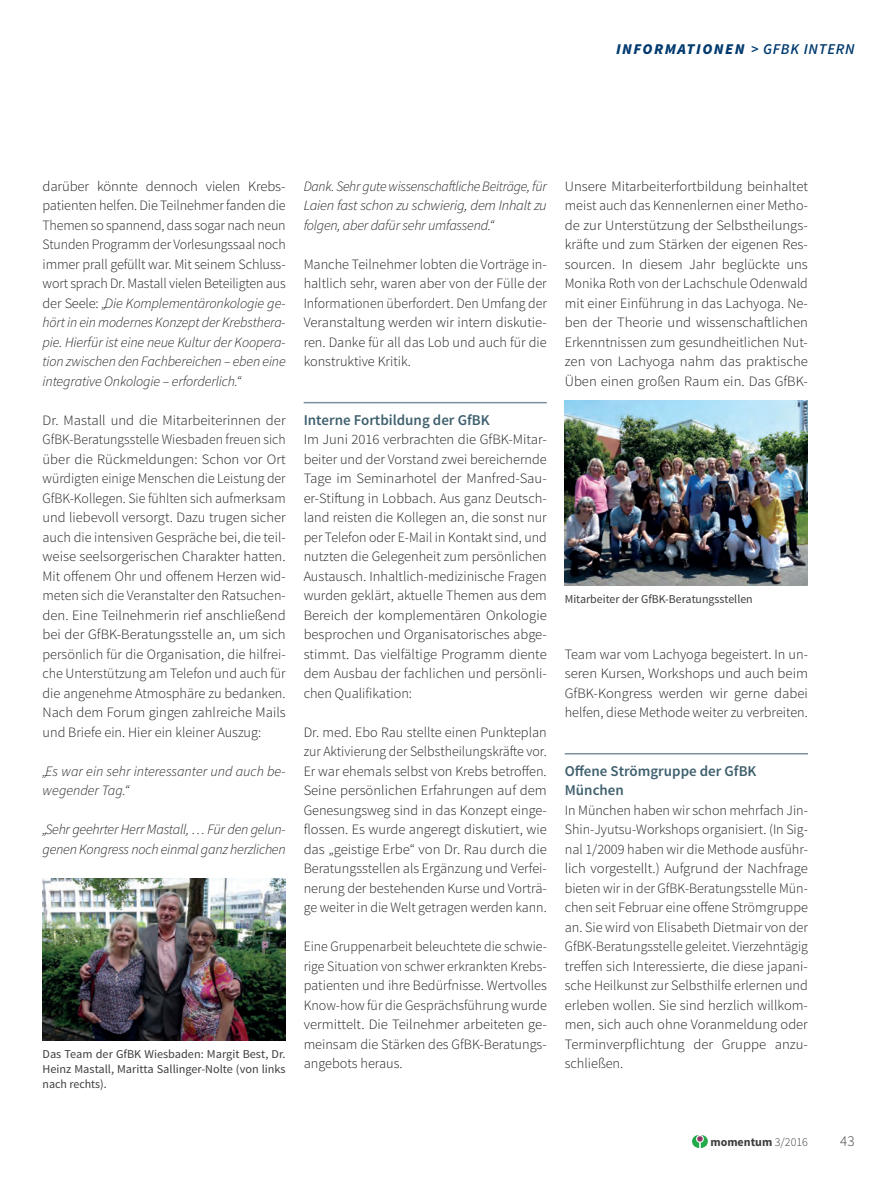
<style>
.page{position:relative;width:893px;height:1191px;background:#fff}
.page>*{position:absolute;margin:0;border:0;box-sizing:border-box;transform-origin:0 0}
.t1{font:600 15px/19.5px "Source Sans Pro";color:#3f606e}
.t2{font:italic 900 15px "Source Sans Pro";letter-spacing:.1em;color:#003a6f}
.t3{font:300 15px "Source Sans Pro";color:#3e3e3f}
.t4{font:300 14.25px/19.5px "Source Sans Pro";color:#231f20;text-align:justify}
.t5{font:italic 300 14.25px/19.5px "Source Sans Pro";letter-spacing:-.015em;color:#231f20}
.t6{font:12px/15px "Source Sans Pro";color:#3e3e3f;text-align:justify}
.t7{font:700 12px "Source Sans Pro";color:#3e3e3f}
.s1{font-weight:600}
.s2{font-style:italic}
.s3{font-weight:300}
</style>
<div class="page">
<img style="left:693px;top:1135px;width:15px;height:12px">
<hr style="left:304px;top:402px;width:243px;height:1px;background:#7f909c">
<hr style="left:565px;top:753px;width:243px;height:1px;background:#7f909c">
<img style="left:43px;top:878px;width:243px;height:162px">
<img style="left:565px;top:400px;width:243px;height:186px">
<p class="t2" style="left:616px;top:39px;width:240px">INFORMATIONEN <span class="s1">&gt; GFBK INTERN</span></p>
<p class="t4" style="left:43px;top:176px;width:245px">darüber könnte dennoch vielen Krebs&shy;patienten helfen. Die Teilnehmer fanden die Themen so spannend, dass sogar nach neun Stunden Programm der Vorlesungssaal noch immer prall gefüllt war. Mit seinem Schluss&shy;wort sprach Dr. Mastall vielen Beteiligten aus der Seele: <span class="s2">„Die Komplementäronkologie ge&shy;hört in ein modernes Konzept der Krebsthera&shy;pie. Hierfür ist eine neue Kultur der Koopera&shy;tion zwischen den Fachbereichen – eben eine integrative Onkologie – erforderlich.“</span></p>
<p class="t4" style="left:43px;top:410px;width:245px">Dr. Mastall und die Mitarbeiterinnen der GfBK-Beratungsstelle Wiesbaden freuen sich über die Rückmeldungen: Schon vor Ort würdigten einige Menschen die Leistung der GfBK-Kollegen. Sie fühlten sich aufmerksam und liebevoll versorgt. Dazu trugen sicher auch die intensiven Gespräche bei, die teil&shy;weise seelsorgerischen Charakter hatten.<br>Mit offenem Ohr und offenem Herzen wid&shy;meten sich die Veranstalter den Ratsuchen&shy;den. Eine Teilnehmerin rief anschließend bei der GfBK-Beratungsstelle an, um sich persönlich für die Organisation, die hilfrei&shy;che Unterstützung am Telefon und auch für die angenehme Atmosphäre zu bedanken.<br>Nach dem Forum gingen zahlreiche Mails und Briefe ein. Hier ein kleiner Auszug:</p>
<p class="t5" style="left:43px;top:761px;width:245px">„Es war ein sehr interessanter und auch be&shy;wegender Tag.“</p>
<p class="t5" style="left:43px;top:820px;width:245px">„Sehr geehrter Herr Mastall, … Für den gelun&shy;genen Kongress noch einmal ganz herzlichen</p>
<p class="t6" style="left:43px;top:1046px;width:245px">Das Team der GfBK Wiesbaden: Margit Best, Dr.<br>Heinz Mastall, Maritta Sallinger-Nolte (von links nach rechts).</p>
<p class="t5" style="left:304px;top:176px;width:245px;text-align:justify">Dank. Sehr gute wissenschaftliche Beiträge, für Laien fast schon zu schwierig, dem Inhalt zu folgen, aber dafür sehr umfassend.“</p>
<p class="t4" style="left:304px;top:254px;width:245px">Manche Teilnehmer lobten die Vorträge in&shy;haltlich sehr, waren aber von der Fülle der Informationen überfordert. Den Umfang der Veranstaltung werden wir intern diskutie&shy;ren. Danke für all das Lob und auch für die konstruktive Kritik.</p>
<p class="t1" style="left:304px;top:410px;width:187px">Interne Fortbildung der GfBK</p>
<p class="t4" style="left:304px;top:430px;width:245px">Im Juni 2016 verbrachten die GfBK-Mitar&shy;beiter und der Vorstand zwei bereichernde Tage im Seminarhotel der Manfred-Sau&shy;er-Stiftung in Lobbach. Aus ganz Deutsch&shy;land reisten die Kollegen an, die sonst nur per Telefon oder E-Mail in Kontakt sind, und nutzten die Gelegenheit zum persönlichen Austausch. Inhaltlich-medizinische Fragen wurden geklärt, aktuelle Themen aus dem Bereich der komplementären Onkologie besprochen und Organisatorisches abge&shy;stimmt. Das vielfältige Programm diente dem Ausbau der fachlichen und persönli&shy;chen Qualifikation:</p>
<p class="t4" style="left:304px;top:722px;width:245px">Dr. med. Ebo Rau stellte einen Punkteplan zur Aktivierung der Selbstheilungskräfte vor.<br>Er war ehemals selbst von Krebs betroffen.<br>Seine persönlichen Erfahrungen auf dem Genesungsweg sind in das Konzept einge&shy;flossen. Es wurde angeregt diskutiert, wie das „geistige Erbe“ von Dr. Rau durch die Beratungsstellen als Ergänzung und Verfei&shy;nerung der bestehenden Kurse und Vorträ&shy;ge weiter in die Welt getragen werden kann.</p>
<p class="t4" style="left:304px;top:937px;width:245px">Eine Gruppenarbeit beleuchtete die schwie&shy;rige Situation von schwer erkrankten Krebs&shy;patienten und ihre Bedürfnisse. Wertvolles Know-how für die Gesprächsführung wurde vermittelt. Die Teilnehmer arbeiteten ge&shy;meinsam die Stärken des GfBK-Beratungs&shy;angebots heraus.</p>
<p class="t4" style="left:565px;top:176px;width:245px">Unsere Mitarbeiterfortbildung beinhaltet meist auch das Kennenlernen einer Metho&shy;de zur Unterstützung der Selbstheilungs&shy;kräfte und zum Stärken der eigenen Res&shy;sourcen. In diesem Jahr beglückte uns Monika Roth von der Lachschule Odenwald mit einer Einführung in das Lachyoga. Ne&shy;ben der Theorie und wissenschaftlichen Erkenntnissen zum gesundheitlichen Nut&shy;zen von Lachyoga nahm das praktische Üben einen großen Raum ein. Das GfBK-</p>
<p class="t6" style="left:565px;top:592px;width:189px">Mitarbeiter der GfBK-Beratungsstellen</p>
<p class="t4" style="left:565px;top:644px;width:245px">Team war vom Lachyoga begeistert. In un&shy;seren Kursen, Workshops und auch beim GfBK-Kongress werden wir gerne dabei helfen, diese Methode weiter zu verbreiten.</p>
<p class="t1" style="left:565px;top:761px;width:193px">Offene Strömgruppe der GfBK<br>München</p>
<p class="t4" style="left:565px;top:800px;width:245px">In München haben wir schon mehrfach Jin-Shin-Jyutsu-Workshops organisiert. (In Sig&shy;nal 1/2009 haben wir die Methode ausführ&shy;lich vorgestellt.) Aufgrund der Nachfrage bieten wir in der GfBK-Beratungsstelle Mün&shy;chen seit Februar eine offene Strömgruppe an. Sie wird von Elisabeth Dietmair von der GfBK-Beratungsstelle geleitet. Vierzehntägig treffen sich Interessierte, die diese japani&shy;sche Heilkunst zur Selbsthilfe erlernen und erleben wollen. Sie sind herzlich willkom&shy;men, sich auch ohne Voranmeldung oder Terminverpflichtung der Gruppe anzu&shy;schließen.</p>
<p class="t7" style="left:710px;top:1134px;width:99px">momentum <span class="s3">3/2016</span></p>
<p class="t3" style="left:840px;top:1132px;width:16px">43</p>
</div>
